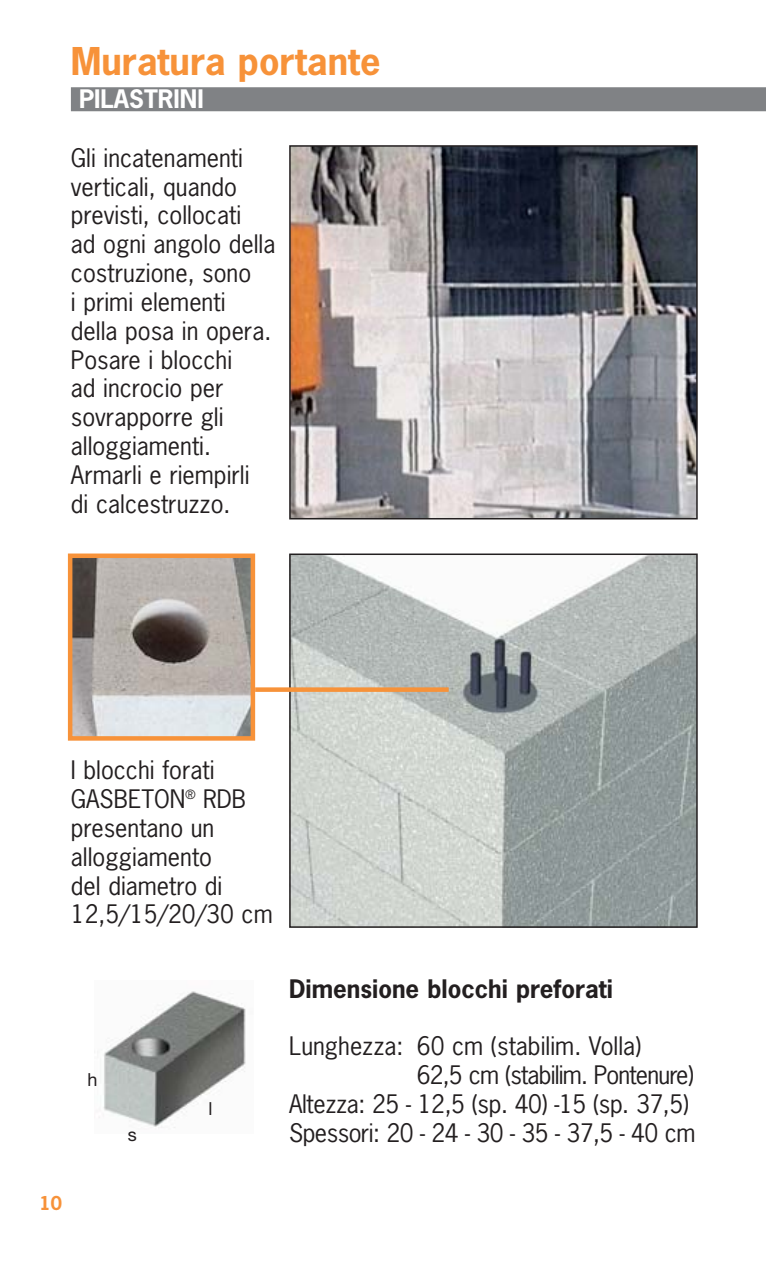
<style>
.page{position:relative;width:766px;height:1276px;background:#fff}
.page>*{position:absolute;margin:0;border:0;box-sizing:border-box;transform-origin:0 0}
.t1{font:700 36px "News Gothic";color:#f79239}
.t2{font:24px/28.8px "News Gothic";color:#231f20}
.t3{font:24px "News Gothic";letter-spacing:-.025em;color:#231f20}
.t4{font:700 24px "News Gothic";color:#231f20}
.t5{font:24px "News Gothic";letter-spacing:-.035em;color:#231f20}
.t6{font:700 24px "News Gothic";color:#fff}
.t7{font:18px "Helvetica Neue";color:#231f20}
.t8{font:700 18px "News Gothic";color:#f79239}
</style>
<div class="page">
<div style="left:71px;top:87px;width:694px;height:24px;background:#808285"></div>
<img style="left:99px;top:991px;width:147px;height:137px">
<img style="left:292px;top:148px;width:402px;height:368px">
<div style="left:289px;top:145px;width:408px;height:374px;border:2px solid #231f20"></div>
<img style="left:292px;top:556px;width:402px;height:369px">
<div style="left:289px;top:553px;width:408px;height:375px;border:2px solid #231f20"></div>
<img style="left:73px;top:558px;width:177px;height:177px">
<div style="left:68px;top:553px;width:187px;height:187px;border:4px solid #f79239"></div>
<div style="left:255px;top:687px;width:193px;height:5px;background:#f79239"></div>
<h1 class="t1" style="left:71px;top:45px;width:311px">Muratura portante</h1>
<p class="t6" style="left:79px;top:88px;width:126px">PILASTRINI</p>
<p class="t2" style="left:71px;top:145px;width:206px">Gli incatenamenti verticali, quando previsti, collocati<br>ad ogni angolo della costruzione, sono<br>i primi elementi della posa in opera.<br>Posare i blocchi<br>ad incrocio per sovrapporre gli alloggiamenti.<br>Armarli e riempirli<br>di calcestruzzo.</p>
<p class="t2" style="left:71px;top:757px;width:203px">I blocchi forati<br>GASBETON<sup>®</sup> RDB presentano un alloggiamento<br>del diametro di<br>12,5/15/20/30 cm</p>
<p class="t7" style="left:87px;top:1073px;width:12px">h</p>
<p class="t8" style="left:39px;top:1195px;width:24px">10</p>
<p class="t7" style="left:128px;top:1128px;width:10px">s</p>
<p class="t7" style="left:208px;top:1102px;width:5px">l</p>
<p class="t4" style="left:289px;top:977px;width:325px">Dimensione blocchi preforati</p>
<p class="t2" style="left:289px;top:1033px;width:353px">Lunghezza: 60 cm (stabilim. Volla)</p>
<p class="t5" style="left:417px;top:1063px;width:278px">62,5 cm (stabilim. Pontenure)</p>
<p class="t2" style="left:289px;top:1091px;width:401px">Altezza: 25 - 12,5 (sp. 40) -15 (sp. 37,5)</p>
<p class="t3" style="left:289px;top:1121px;width:407px">Spessori: 20 - 24 - 30 - 35 - 37,5 - 40 cm</p>
</div>
